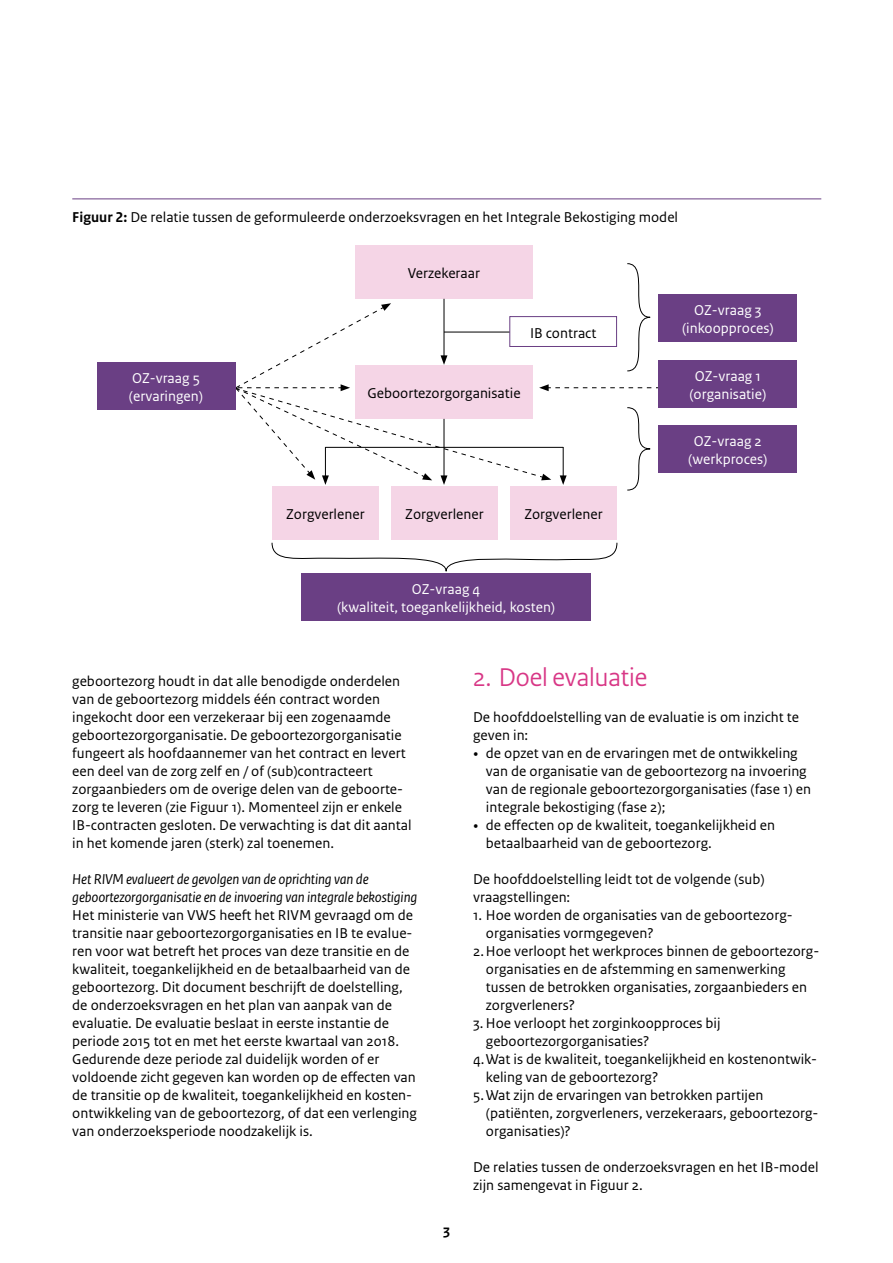
<style>
.page{position:relative;width:893px;height:1263px;background:#fff}
.page>*{position:absolute;margin:0;border:0;box-sizing:border-box;transform-origin:0 0}
._04_RIVM_Kop{font:27px "Rijksoverheid Sans Heading";color:#d83786}
._10_RIVM_Broodtekst{font:15px/18px "Rijksoverheid Sans Text";color:#000}
._11_RIVM_Opsomming{font:15px/18px "Rijksoverheid Sans Text";color:#000}
.t1{font:15px/18px "Rijksoverheid Sans Text";color:#fff;text-align:center}
._07_RIVM_Subalineako{font:italic 15px/18px "Rijksoverheid Sans Text";letter-spacing:-.01em;color:#000}
._30_RIVM_Tabel_Titel{font:15px "Rijksoverheid Sans Text";color:#000}
.t2{font:700 15px "Rijksoverheid Sans Text";color:#000}
.s1{font-weight:700}
.s2{font-family:"Rijksoverheid Serif"}
</style>
<div class="page">
<hr style="left:72px;top:198px;width:749px;height:1px;background:#6a3f84">
<div style="left:355px;top:246px;width:178px;height:53px;background:#f5d5e6"></div>
<div style="left:272px;top:486px;width:107px;height:54px;background:#f5d5e6"></div>
<div style="left:391px;top:486px;width:107px;height:54px;background:#f5d5e6"></div>
<div style="left:510px;top:486px;width:107px;height:54px;background:#f5d5e6"></div>
<div style="left:659px;top:295px;width:138px;height:47px;background:#6a3f84"></div>
<div style="left:301px;top:573px;width:290px;height:47px;background:#6a3f84"></div>
<div style="left:659px;top:425px;width:138px;height:47px;background:#6a3f84"></div>
<svg style="left:271px;top:542px;width:347px;height:30px"></svg>
<svg style="left:210px;top:263px;width:469px;height:228px"></svg>
<div style="left:659px;top:360px;width:138px;height:47px;background:#6a3f84"></div>
<div style="left:97px;top:363px;width:138px;height:47px;background:#6a3f84"></div>
<p class="_30_RIVM_Tabel_Titel" style="left:72px;top:208px;width:607px"><span class="s1">Figuur 2:</span> De relatie tussen de geformuleerde onderzoeksvragen en het Integrale Bekostiging model</p>
<p class="t1" style="left:129px;top:370px;width:76px;text-align:left">OZ-vraag 5 (ervaringen)</p>
<p class="_10_RIVM_Broodtekst" style="left:408px;top:265px;width:74px">Verzekeraar</p>
<p class="_10_RIVM_Broodtekst" style="left:530px;top:324px;width:68px">IB contract</p>
<p class="_10_RIVM_Broodtekst" style="left:367px;top:385px;width:155px">Geboortezorgorganisatie</p>
<p class="_10_RIVM_Broodtekst" style="left:286px;top:505px;width:80px">Zorgverlener</p>
<p class="_10_RIVM_Broodtekst" style="left:405px;top:505px;width:80px">Zorgverlener</p>
<p class="_10_RIVM_Broodtekst" style="left:524px;top:505px;width:80px">Zorgverlener</p>
<p class="t1" style="left:337px;top:580px;width:220px">OZ-vraag 4<br>(kwaliteit, toegankelijkheid, kosten)</p>
<p class="t1" style="left:682px;top:302px;width:93px">OZ-vraag 3 (inkoopproces)</p>
<p class="t1" style="left:689px;top:367px;width:78px">OZ-vraag 1 (organisatie)</p>
<p class="t1" style="left:688px;top:432px;width:81px">OZ-vraag 2 (werkproces)</p>
<p class="_10_RIVM_Broodtekst" style="left:72px;top:672px;width:341px">geboortezorg houdt in dat alle benodigde onderdelen van de geboortezorg middels één contract worden ingekocht door een verzekeraar bij een zogenaamde geboortezorgorganisatie. De geboortezorgorganisatie fungeert als hoofdaannemer van het contract en levert een deel van de zorg zelf en / of (sub)contracteert zorgaanbieders om de overige delen van de geboorte&shy;zorg te leveren (zie Figuur 1). Momenteel zijn er enkele IB-contracten gesloten. De verwachting is dat dit aantal in het komende jaren (sterk) zal toenemen.</p>
<p class="_07_RIVM_Subalineako" style="left:72px;top:870px;width:347px">Het RIVM evalueert de gevolgen van de oprichting van de geboortezorgorganisatie en de invoering van integrale bekostiging</p>
<p class="_10_RIVM_Broodtekst" style="left:72px;top:906px;width:346px">Het ministerie van VWS heeft het RIVM gevraagd om de transitie naar geboortezorgorganisaties en IB te evalue&shy;ren voor wat betreft het proces van deze transitie en de kwaliteit, toegankelijkheid en de betaalbaarheid van de geboortezorg. Dit document beschrijft de doelstelling, de onderzoeksvragen en het plan van aanpak van de evaluatie. De evaluatie beslaat in eerste instantie de periode 2015 tot en met het eerste kwartaal van 2018.<br>Gedurende deze periode zal duidelijk worden of er voldoende zicht gegeven kan worden op de effecten van de transitie op de kwaliteit, toegankelijkheid en kosten&shy;ontwikkeling van de geboortezorg, of dat een verlenging van onderzoeksperiode noodzakelijk is.</p>
<p class="t2" style="left:443px;top:1221px;width:8px">3</p>
<p class="_04_RIVM_Kop" style="left:473px;top:661px;width:176px">2. Doel evaluatie</p>
<p class="_10_RIVM_Broodtekst" style="left:473px;top:708px;width:327px">De hoofddoelstelling van de evaluatie is om inzicht te geven in:</p>
<p class="_10_RIVM_Broodtekst" style="left:486px;top:744px;width:327px;text-indent:-13px"><span class="s2">•</span> de opzet van en de ervaringen met de ontwikkeling van de organisatie van de geboortezorg na invoering van de regionale geboortezorgorganisaties (fase 1) en integrale bekostiging (fase 2);</p>
<p class="_10_RIVM_Broodtekst" style="left:486px;top:816px;width:291px;text-indent:-13px"><span class="s2">•</span> de effecten op de kwaliteit, toegankelijkheid en betaalbaarheid van de geboortezorg.</p>
<p class="_10_RIVM_Broodtekst" style="left:473px;top:870px;width:293px">De hoofddoelstelling leidt tot de volgende (sub) vraagstellingen:</p>
<p class="_11_RIVM_Opsomming" style="left:486px;top:906px;width:308px;text-indent:-13px">1. Hoe worden de organisaties van de geboortezorg&shy;organisaties vormgegeven?</p>
<p class="_11_RIVM_Opsomming" style="left:486px;top:942px;width:335px;text-indent:-13px">2.Hoe verloopt het werkproces binnen de geboortezorg&shy;organisaties en de afstemming en samenwerking tussen de betrokken organisaties, zorgaanbieders en zorgverleners?</p>
<p class="_11_RIVM_Opsomming" style="left:486px;top:1014px;width:236px;text-indent:-13px">3. Hoe verloopt het zorginkoopproces bij geboortezorgorganisaties?</p>
<p class="_11_RIVM_Opsomming" style="left:486px;top:1050px;width:333px;text-indent:-13px">4.Wat is de kwaliteit, toegankelijkheid en kostenontwik&shy;keling van de geboortezorg?</p>
<p class="_11_RIVM_Opsomming" style="left:486px;top:1086px;width:334px;text-indent:-13px">5.Wat zijn de ervaringen van betrokken partijen (patiënten, zorgverleners, verzekeraars, geboortezorg&shy;organisaties)?</p>
<p class="_10_RIVM_Broodtekst" style="left:473px;top:1158px;width:347px">De relaties tussen de onderzoeksvragen en het IB-model zijn samengevat in Figuur 2.</p>
</div>
